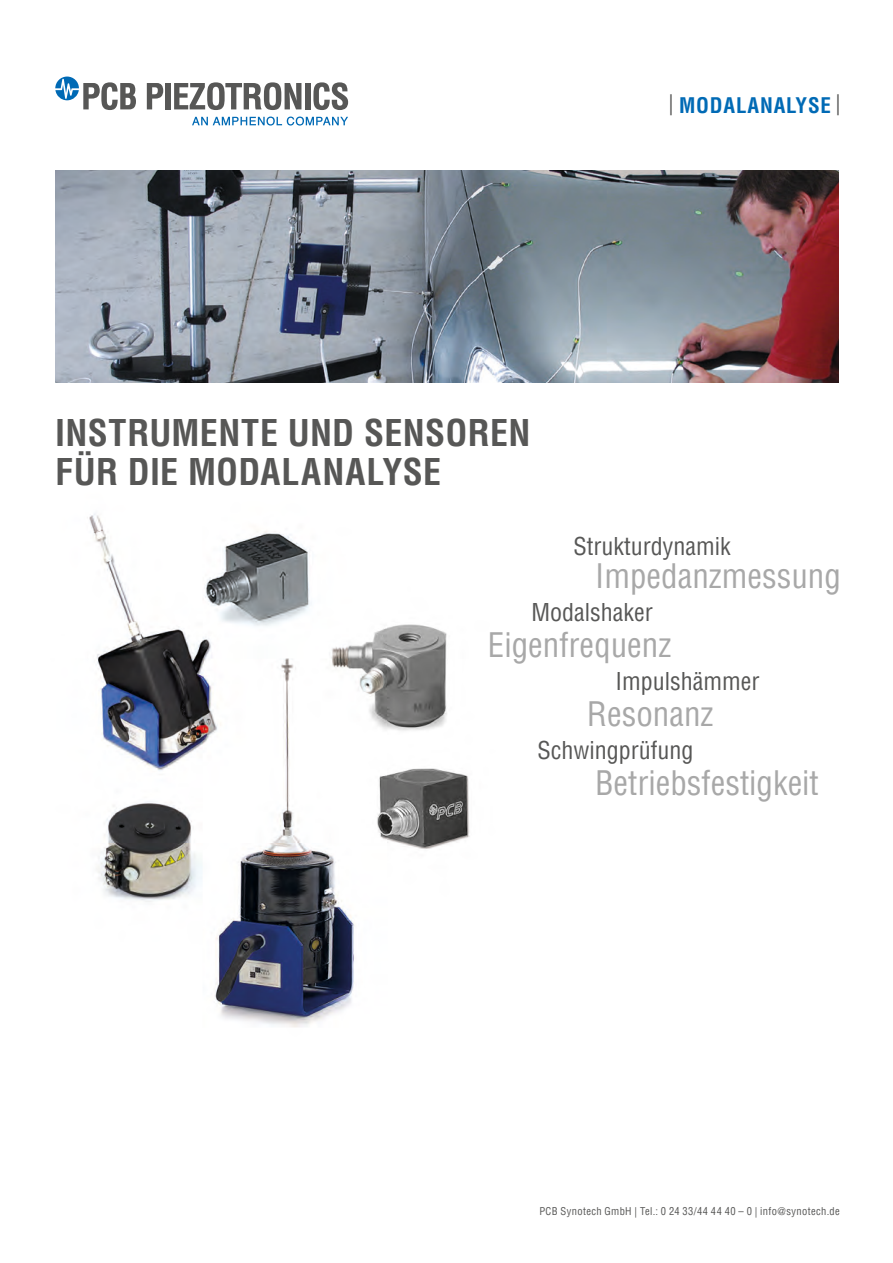
<style>
.page{position:relative;width:893px;height:1263px;background:#fff}
.page>*{position:absolute;margin:0;border:0;box-sizing:border-box;transform-origin:0 0}
.t1{font:700 condensed 36px "Helvetica LT Pro";letter-spacing:.01em;color:#575756}
.t2{font:condensed 33px "Helvetica LT Pro";color:#a8a8a8}
.t3{font:condensed 24px "Helvetica LT Pro";color:#575756}
.t4{font:700 condensed 21px "Helvetica LT Pro";letter-spacing:.04em;color:#006ab5}
.t5{font:condensed 10.5px "Helvetica LT Pro";letter-spacing:.035em;color:#575756}
.s1{font-weight:400;color:#575756}
</style>
<div class="page">
<img style="left:89px;top:513px;width:381px;height:515px">
<img style="left:55px;top:170px;width:783px;height:213px">
<svg style="left:192px;top:117px;width:156px;height:9px"></svg>
<svg style="left:55px;top:77px;width:81px;height:33px"></svg>
<svg style="left:147px;top:83px;width:16px;height:26px"></svg>
<div style="left:165px;top:83px;width:6px;height:26px;background:#575756"></div>
<svg style="left:174px;top:82px;width:127px;height:28px"></svg>
<div style="left:305px;top:83px;width:5px;height:26px;background:#575756"></div>
<svg style="left:313px;top:82px;width:35px;height:28px"></svg>
<p class="t1" style="left:55px;top:409px;width:477px">INSTRUMENTE UND SENSOREN</p>
<p class="t1" style="left:55px;top:448px;width:387px">FÜR DIE MODALANALYSE</p>
<p class="t4" style="left:669px;top:91px;width:173px"><span class="s1">|</span> MODALANALYSE <span class="s1">|</span></p>
<p class="t3" style="left:573px;top:531px;width:159px">Strukturdynamik</p>
<p class="t2" style="left:595px;top:555px;width:247px">Impedanzmessung</p>
<p class="t3" style="left:531px;top:597px;width:123px">Modalshaker</p>
<p class="t2" style="left:488px;top:624px;width:185px">Eigenfrequenz</p>
<p class="t3" style="left:615px;top:666px;width:145px">Impulshämmer</p>
<p class="t2" style="left:587px;top:693px;width:128px">Resonanz</p>
<p class="t3" style="left:537px;top:735px;width:157px">Schwingprüfung</p>
<p class="t2" style="left:595px;top:762px;width:225px">Betriebsfestigkeit</p>
<p class="t5" style="left:539px;top:1205px;width:302px">PCB Synotech GmbH | Tel.: 0 24 33/44 44 40 – 0 | info@synotech.de</p>
</div>
